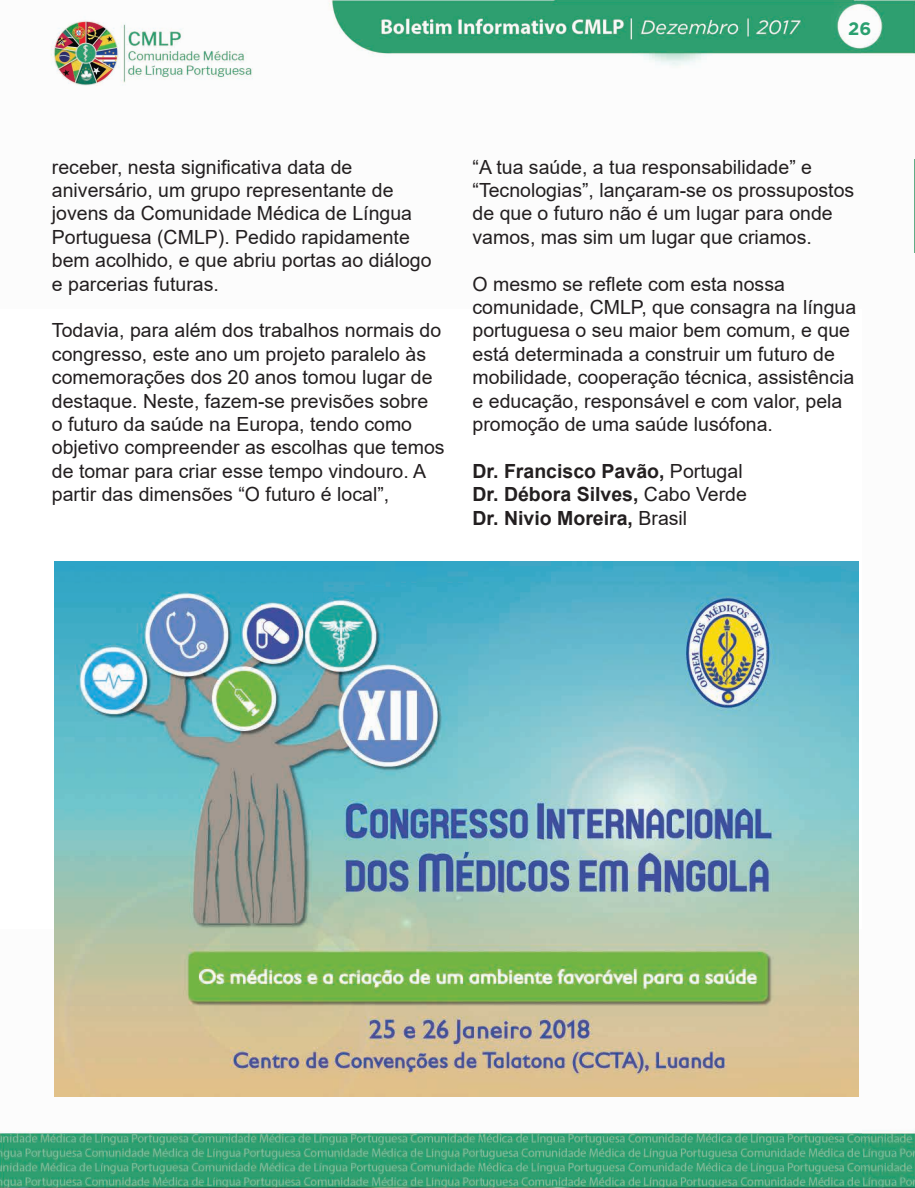
<style>
.page{position:relative;width:915px;height:1188px;background:#fff}
.page>*{position:absolute;margin:0;border:0;box-sizing:border-box;transform-origin:0 0}
.t1{font:19.5px/23.4px "Arial";color:#231f20}
.t2{font:700 19.5px/23.4px "Arial";color:#231f20}
.t3{font:700 18px "Gotham";color:#2ba070}
.s1{font-weight:400}
</style>
<div class="page">
<img style="left:0;top:0;width:914px;height:1188px">
<img style="left:54px;top:561px;width:804px;height:536px">
<hr style="left:914px;top:159px;width:1px;height:94px;background:#62ae88">
<p class="t3" style="left:848px;top:18px;width:25px">26</p>
<p class="t1" style="left:52px;top:155px;width:381px">receber, nesta significativa data de aniversário, um grupo representante de jovens da Comunidade Médica de Língua Portuguesa (CMLP). Pedido rapidamente bem acolhido, e que abriu portas ao diálogo e parcerias futuras.</p>
<p class="t1" style="left:52px;top:319px;width:394px">Todavia, para além dos trabalhos normais do congresso, este ano um projeto paralelo às comemorações dos 20 anos tomou lugar de destaque. Neste, fazem-se previsões sobre<br>o futuro da saúde na Europa, tendo como objetivo compreender as escolhas que temos de tomar para criar esse tempo vindouro. A partir das dimensões “O futuro é local”,</p>
<p class="t1" style="left:472px;top:155px;width:383px">“A tua saúde, a tua responsabilidade” e “Tecnologias”, lançaram-se os prossupostos de que o futuro não é um lugar para onde vamos, mas sim um lugar que criamos.</p>
<p class="t1" style="left:472px;top:272px;width:385px">O mesmo se reflete com esta nossa comunidade, CMLP, que consagra na língua portuguesa o seu maior bem comum, e que está determinada a construir um futuro de mobilidade, cooperação técnica, assistência e educação, responsável e com valor, pela promoção de uma saúde lusófona.</p>
<p class="t2" style="left:472px;top:460px;width:276px">Dr. Francisco Pavão, <span class="s1">Portugal<br></span>Dr. Débora Silves, <span class="s1">Cabo Verde<br></span>Dr. Nivio Moreira, <span class="s1">Brasil</span></p>
</div>
